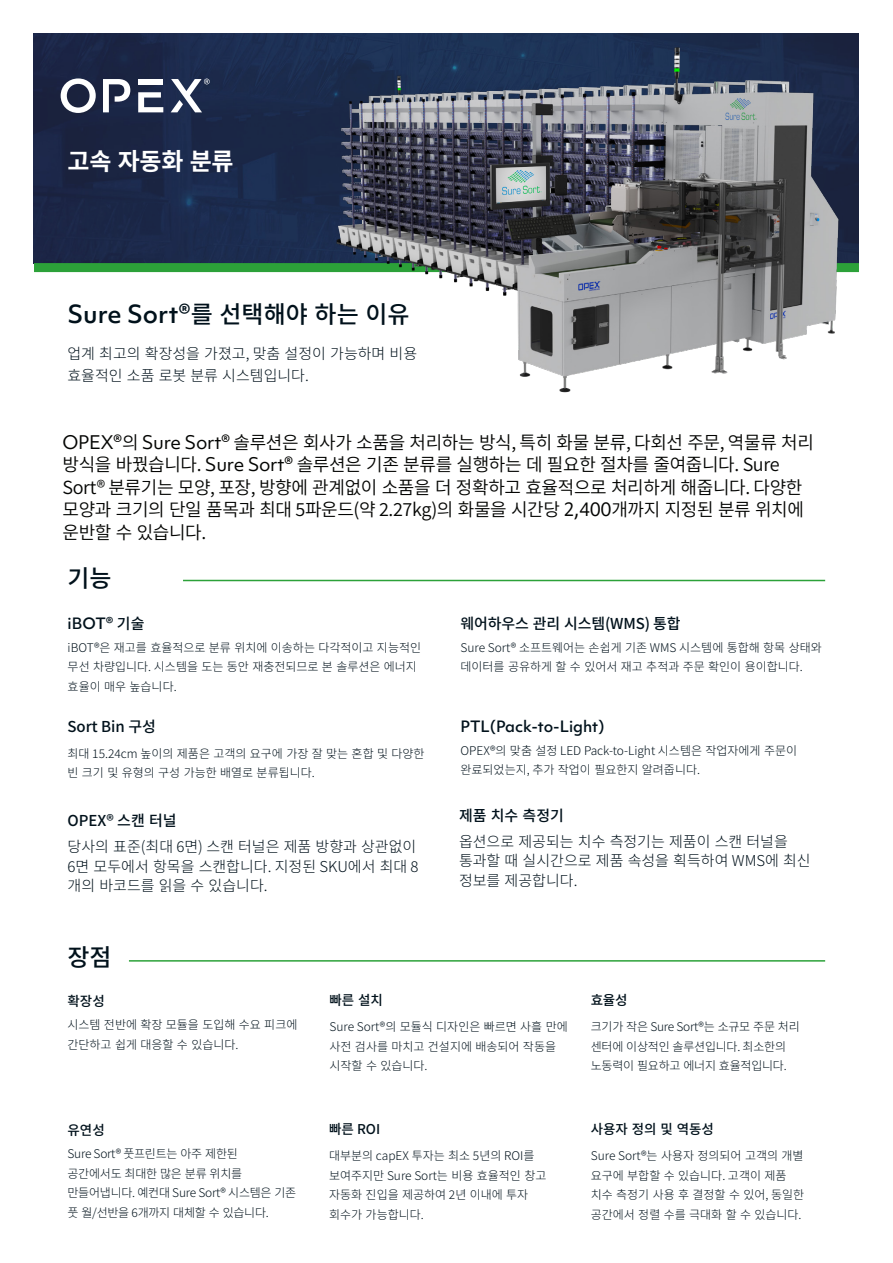
<style>
.page{position:relative;width:893px;height:1263px;background:#fff}
.page>*{position:absolute;margin:0;border:0;box-sizing:border-box;transform-origin:0 0}
.H2-Header{font:500 24px "Objektiv Mk 1";letter-spacing:-.005em;color:#01111b}
.H1-Title{font:700 24px "Source Han Sans";letter-spacing:-.01em;color:#fff}
.H2-Header-2{font:500 24px "Source Han Sans";color:#01111b}
.H1-Title-2{font:18px/22.5px "Source Han Sans";letter-spacing:-.02em;color:#040503}
.Paragraph{font:300 15px/19.5px "Source Han Sans";color:#01111b}
.Paragraph-2{font:500 15px "Source Han Sans";color:#01111b}
.H3-Subheader{font:300 15px/22.5px "Source Han Sans";color:#01111b}
.H4-SectionHeader{font:500 15px "Objektiv Mk 1";color:#01111b}
.Paragraph-3{font:500 13.5px "Source Han Sans";color:#01111b}
.H4-SectionHeader-2{font:500 13.5px "Source Han Sans";color:#01111b}
.Paragraph-4{font:300 12px/19.5px "Source Han Sans";color:#01111b}
.Paragraph-5{font:300 12px/19.5px "Source Han Sans";letter-spacing:-.02em;color:#01111b}
.s1{font-family:"Source Han Sans"}
.s2{font-family:"Objektiv Mk 1"}
</style>
<div class="page">
<img style="left:34px;top:33px;width:825px;height:230px">
<div style="left:34px;top:263px;width:825px;height:9px;background:#2ca139"></div>
<hr style="left:183px;top:580px;width:642px;height:1px;background:#2ca139">
<hr style="left:129px;top:960px;width:696px;height:2px;background:#2ca139">
<img style="left:294px;top:34px;width:565px;height:359px">
<svg style="left:61px;top:78px;width:35px;height:35px"></svg>
<svg style="left:138px;top:92px;width:25px;height:20px"></svg>
<div style="left:138px;top:79px;width:25px;height:5px;background:#fff"></div>
<svg style="left:103px;top:79px;width:27px;height:33px"></svg>
<svg style="left:171px;top:79px;width:39px;height:33px"></svg>
<p class="H1-Title" style="left:68px;top:147px;width:168px">고속 자동화 분류</p>
<p class="H2-Header" style="left:68px;top:297px;width:344px">Sure Sort®<span class="s1">를 선택해야 하는 이유</span></p>
<p class="H3-Subheader" style="left:68px;top:342px;width:351px">업계 최고의 확장성을 가졌고, 맞춤 설정이 가능하며 비용 효율적인 소품 로봇 분류 시스템입니다.</p>
<p class="H1-Title-2" style="left:63px;top:431px;width:753px"><span class="s2">OPEX®</span>의 <span class="s2">Sure Sort®</span> 솔루션은 회사가 소품을 처리하는 방식, 특히 화물 분류, 다회선 주문, 역물류 처리 방식을 바꿨습니다. <span class="s2">Sure Sort®</span> 솔루션은 기존 분류를 실행하는 데 필요한 절차를 줄여줍니다. Sure Sort® 분류기는 모양, 포장, 방향에 관계없이 소품을 더 정확하고 효율적으로 처리하게 해줍니다. 다양한 모양과 크기의 단일 품목과 최대 5파운드(약 2.27kg)의 화물을 시간당 <span class="s2">2,400</span>개까지 지정된 분류 위치에 운반할 수 있습니다.</p>
<p class="H2-Header-2" style="left:68px;top:564px;width:46px">기능</p>
<p class="H4-SectionHeader" style="left:68px;top:613px;width:78px">iBOT® <span class="s1">기술</span></p>
<p class="Paragraph-4" style="left:68px;top:638px;width:355px">iBOT®은 재고를 효율적으로 분류 위치에 이송하는 다각적이고 지능적인 무선 차량입니다. 시스템을 도는 동안 재충전되므로 본 솔루션은 에너지 효율이 매우 높습니다.</p>
<p class="Paragraph-2" style="left:68px;top:718px;width:90px">Sort Bin 구성</p>
<p class="Paragraph-4" style="left:68px;top:744px;width:359px">최대 15.24cm 높이의 제품은 고객의 요구에 가장 잘 맞는 혼합 및 다양한 빈 크기 및 유형의 구성 가능한 배열로 분류됩니다.</p>
<p class="Paragraph-2" style="left:68px;top:812px;width:111px">OPEX® 스캔 터널</p>
<p class="Paragraph" style="left:68px;top:837px;width:353px">당사의 표준(최대 6면) 스캔 터널은 제품 방향과 상관없이<br>6면 모두에서 항목을 스캔합니다. 지정된 SKU에서 최대 8 개의 바코드를 읽을 수 있습니다.</p>
<p class="H2-Header-2" style="left:68px;top:943px;width:46px">장점</p>
<p class="Paragraph-2" style="left:460px;top:615px;width:222px">웨어하우스 관리 시스템(WMS) 통합</p>
<p class="Paragraph-4" style="left:460px;top:638px;width:363px">Sure Sort® 소프트웨어는 손쉽게 기존 WMS 시스템에 통합해 항목 상태와 데이터를 공유하게 할 수 있어서 재고 추적과 주문 확인이 용이합니다.</p>
<p class="H4-SectionHeader" style="left:460px;top:716px;width:146px">PTL(Pack-to-Light)</p>
<p class="Paragraph-4" style="left:460px;top:741px;width:338px">OPEX®의 맞춤 설정 LED Pack-to-Light 시스템은 작업자에게 주문이 완료되었는지, 추가 작업이 필요한지 알려줍니다.</p>
<p class="Paragraph-2" style="left:459px;top:807px;width:106px">제품 치수 측정기</p>
<p class="Paragraph" style="left:459px;top:832px;width:353px">옵션으로 제공되는 치수 측정기는 제품이 스캔 터널을 통과할 때 실시간으로 제품 속성을 획득하여 WMS에 최신 정보를 제공합니다.</p>
<p class="H4-SectionHeader-2" style="left:68px;top:994px;width:39px">확장성</p>
<p class="Paragraph-4" style="left:68px;top:1015px;width:231px">시스템 전반에 확장 모듈을 도입해 수요 피크에 간단하고 쉽게 대응할 수 있습니다.</p>
<p class="H4-SectionHeader-2" style="left:68px;top:1123px;width:39px">유연성</p>
<p class="Paragraph-5" style="left:68px;top:1144px;width:230px">Sure Sort® 풋프린트는 아주 제한된<br>공간에서도 최대한 많은 분류 위치를 만들어냅니다. 예컨대 Sure Sort® 시스템은 기존 풋 월/선반을 6개까지 대체할 수 있습니다.</p>
<p class="Paragraph-3" style="left:329px;top:992px;width:55px">빠른 설치</p>
<p class="Paragraph-4" style="left:329px;top:1017px;width:240px">Sure Sort®의 모듈식 디자인은 빠르면 사흘 만에 사전 검사를 마치고 건설지에 배송되어 작동을 시작할 수 있습니다.</p>
<p class="Paragraph-3" style="left:329px;top:1121px;width:53px">빠른 ROI</p>
<p class="Paragraph-4" style="left:329px;top:1146px;width:219px">대부분의 capEX 투자는 최소 5년의 ROI를 보여주지만 Sure Sort는 비용 효율적인 창고 자동화 진입을 제공하여 2년 이내에 투자 회수가 가능합니다.</p>
<p class="Paragraph-3" style="left:591px;top:992px;width:38px">효율성</p>
<p class="Paragraph-5" style="left:591px;top:1017px;width:210px">크기가 작은 Sure Sort®는 소규모 주문 처리 센터에 이상적인 솔루션입니다. 최소한의 노동력이 필요하고 에너지 효율적입니다.</p>
<p class="Paragraph-3" style="left:591px;top:1121px;width:125px">사용자 정의 및 역동성</p>
<p class="Paragraph-4" style="left:591px;top:1146px;width:215px">Sure Sort®는 사용자 정의되어 고객의 개별 요구에 부합할 수 있습니다. 고객이 제품 치수 측정기 사용 후 결정할 수 있어, 동일한 공간에서 정렬 수를 극대화 할 수 있습니다.</p>
</div>
